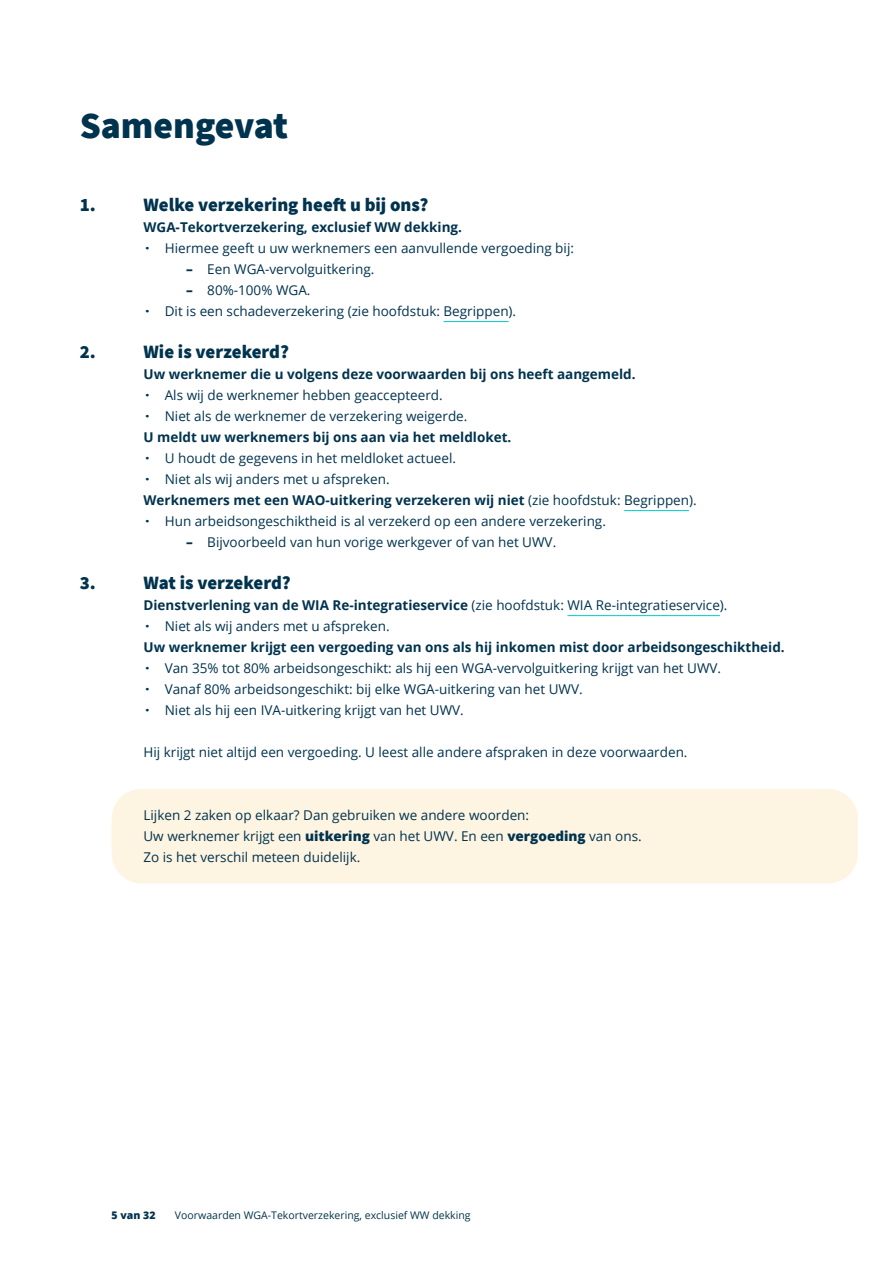
<style>
.page{position:relative;width:893px;height:1263px;background:#fff}
.page>*{position:absolute;margin:0;border:0;box-sizing:border-box;transform-origin:0 0}
.t1{font:900 37.5px "Source Sans Pro";color:#00334e}
.t2{font:900 18.75px "Source Sans Pro";color:#00334e}
.t3{font:13.5px/21px "Open Sans";color:#00334e}
.t4{font:10.5px "Open Sans";color:#00334e}
.t5{font:800 10.5px "Open Sans";color:#00334e}
.s1{font-weight:700}
.s2{font-weight:800}
</style>
<div class="page">
<hr style="left:444px;top:321px;width:65px;height:1px;background:#00cbc6">
<hr style="left:624px;top:510px;width:65px;height:1px;background:#00cbc6">
<hr style="left:567px;top:615px;width:153px;height:1px;background:#00cbc6">
<div style="left:112px;top:789px;width:746px;height:94px;background:#fef4e2;border-radius:30px"></div>
<h1 class="t1" style="left:80px;top:99px;width:210px">Samengevat</h1>
<h2 class="t2" style="left:80px;top:192px;width:18px">1.</h2>
<h2 class="t2" style="left:144px;top:192px;width:286px">Welke verzekering heeft u bij ons?</h2>
<p class="t3" style="left:144px;top:217px;width:432px"><span class="s1">WGA-Tekortverzekering, exclusief WW dekking.<br></span><span class="s2">·</span> Hiermee geeft u uw werknemers een aanvullende vergoeding bij:</p>
<p class="t3" style="left:186px;top:259px;width:190px"><span class="s2">–</span> Een WGA-vervolguitkering.</p>
<p class="t3" style="left:146px;top:280px;width:372px;text-indent:40px"><span class="s2">–</span> 80%-100% WGA.<br><span class="s2">·</span> Dit is een schadeverzekering (zie hoofdstuk: Begrippen).</p>
<h2 class="t2" style="left:80px;top:339px;width:18px">2.</h2>
<h2 class="t2" style="left:144px;top:339px;width:147px">Wie is verzekerd?</h2>
<p class="t3" style="left:144px;top:364px;width:555px"><span class="s1">Uw werknemer die u volgens deze voorwaarden bij ons heeft aangemeld.<br></span><span class="s2">·</span> Als wij de werknemer hebben geaccepteerd.<br><span class="s2">·</span> Niet als de werknemer de verzekering weigerde.<br><span class="s1">U meldt uw werknemers bij ons aan via het meldloket.<br></span><span class="s2">·</span> U houdt de gegevens in het meldloket actueel.<br><span class="s2">·</span> Niet als wij anders met u afspreken.<br><span class="s1">Werknemers met een WAO-uitkering verzekeren wij niet</span> (zie hoofdstuk: Begrippen). <span class="s2">·</span> Hun arbeidsongeschiktheid is al verzekerd op een andere verzekering.</p>
<p class="t3" style="left:186px;top:532px;width:372px"><span class="s2">–</span> Bijvoorbeeld van hun vorige werkgever of van het UWV.</p>
<h2 class="t2" style="left:80px;top:570px;width:18px">3.</h2>
<h2 class="t2" style="left:144px;top:570px;width:149px">Wat is verzekerd?</h2>
<p class="t3" style="left:143px;top:595px;width:643px"><span class="s1">Dienstverlening van de WIA Re-integratieservice</span> (zie hoofdstuk: WIA Re-integratieservice).<br><span class="s2">·</span> Niet als wij anders met u afspreken.<br><span class="s1">Uw werknemer krijgt een vergoeding van ons als hij inkomen mist door arbeidsongeschiktheid. </span><span class="s2">·</span> Van 35% tot 80% arbeidsongeschikt: als hij een WGA-vervolguitkering krijgt van het UWV.<br><span class="s2">·</span> Vanaf 80% arbeidsongeschikt: bij elke WGA-uitkering van het UWV.<br><span class="s2">·</span> Niet als hij een IVA-uitkering krijgt van het UWV.</p>
<p class="t3" style="left:143px;top:742px;width:545px">Hij krijgt niet altijd een vergoeding. U leest alle andere afspraken in deze voorwaarden.</p>
<p class="t3" style="left:143px;top:805px;width:500px">Lijken 2 zaken op elkaar? Dan gebruiken we andere woorden:<br>Uw werknemer krijgt een <span class="s2">uitkering</span> van het UWV. En een <span class="s2">vergoeding</span> van ons.<br>Zo is het verschil meteen duidelijk.</p>
<p class="t5" style="left:112px;top:1207px;width:45px">5 van 32</p>
<p class="t4" style="left:175px;top:1208px;width:297px">Voorwaarden WGA-Tekortverzekering, exclusief WW dekking</p>
</div>
